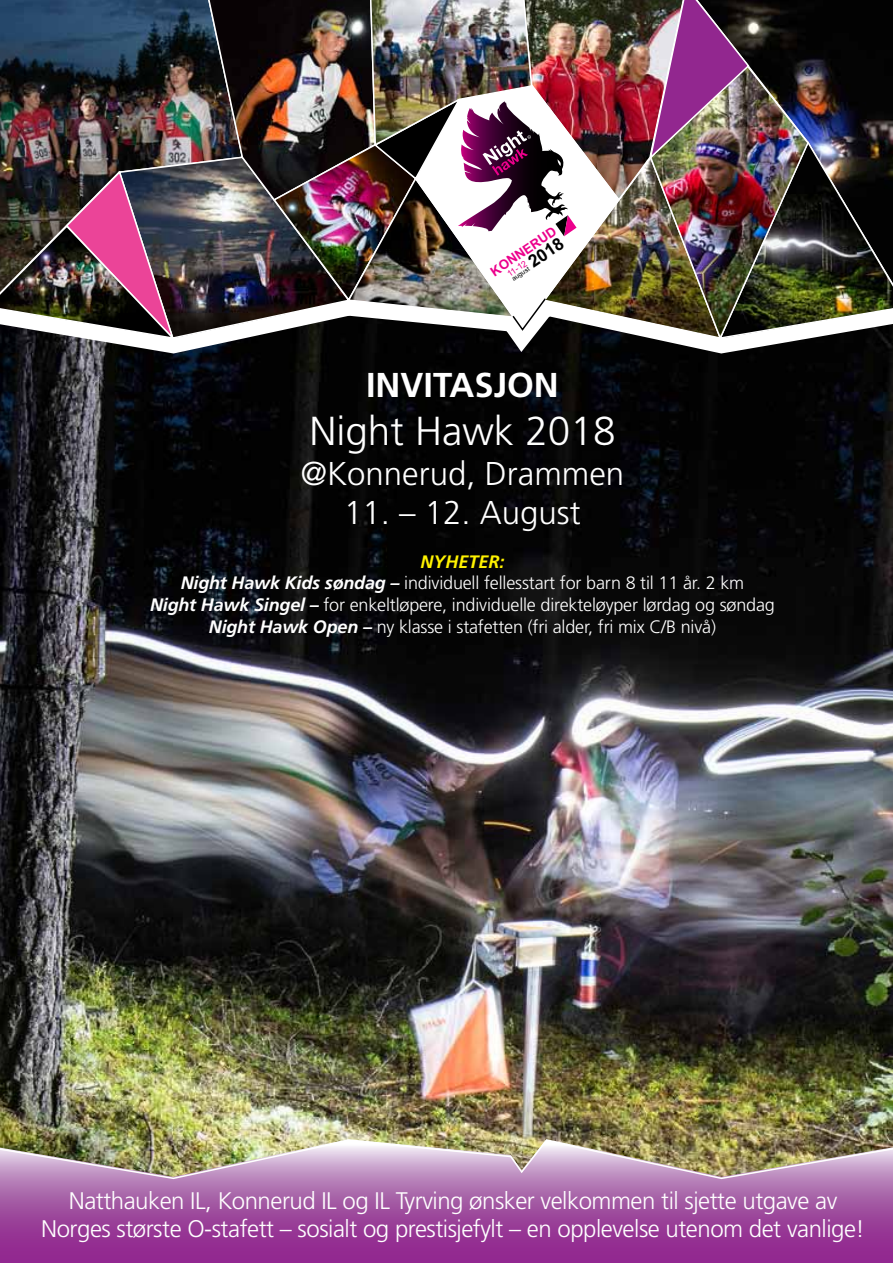
<style>
.page{position:relative;width:893px;height:1263px;background:#fff}
.page>*{position:absolute;margin:0;border:0;box-sizing:border-box;transform-origin:0 0}
.t1{font:300 40.5px "Frutiger LT Std";color:#fff}
.t2{font:700 34.5px "Frutiger LT Std";color:#fff}
.t3{font:300 33px "Frutiger LT Std";color:#fff}
.t4{font:300 24px/28.8px "Frutiger LT Std";letter-spacing:-.02em;color:#fff;text-align:center}
.t5{font:300 18px/21.6px "Frutiger LT Std";letter-spacing:-.01em;color:#fff;text-align:center}
.t6{font:700 17.4px "Arial";color:#000}
.t7{font:700 13.2px "Arial";color:#ec008c}
.t8{font:8.7px "Arial";color:#ec008c}
.t9{font:6.6px "Arial";color:#000}
.s1{font-weight:700;font-style:italic;color:#fff200}
.s2{font-weight:700;font-style:italic}
</style>
<div class="page">
<img style="left:0;top:365px;width:893px;height:774px">
<svg style="left:0;top:1180px;width:893px;height:83px;background:#9d479c"></svg>
<svg style="left:0;top:344px;width:893px;height:21px;background:#151617"></svg>
<img style="left:0;top:1139px;width:893px;height:41px">
<img style="left:0;top:0;width:893px;height:344px">
<p class="t7" style="left:487px;top:265px;width:78px;rotate:-34deg">KONNERUD</p>
<p class="t6" style="left:523px;top:253px;width:40px;rotate:-34deg">2018</p>
<p class="t8" style="left:505px;top:269px;width:23px;rotate:-34deg">11-12</p>
<p class="t9" style="left:510px;top:276px;width:21px;rotate:-34deg">august</p>
<h2 class="t2" style="left:366px;top:364px;width:194px">INVITASJON</h2>
<h1 class="t1" style="left:309px;top:408px;width:308px">Night Hawk 2018</h1>
<h3 class="t3" style="left:301px;top:455px;width:325px">@Konnerud, Drammen</h3>
<h3 class="t3" style="left:344px;top:494px;width:238px">11. – 12. August</h3>
<p class="t5" style="left:150px;top:551px;width:626px"><span class="s1">NYHETER:<br></span><span class="s2">Night Hawk Kids søndag –</span> individuell fellesstart for barn 8 til 11 år. 2 km<br><span class="s2">Night Hawk Singel –</span> for enkeltløpere, individuelle direkteløyper lørdag og søndag <span class="s2">Night Hawk Open –</span> ny klasse i stafetten (fri alder, fri mix C/B nivå)</p>
<h3 class="t4" style="left:41px;top:1186px;width:825px">Natthauken IL, Konnerud IL og IL Tyrving ønsker velkommen til sjette utgave av<br>Norges største O-stafett – sosialt og prestisjefylt – en opplevelse utenom det vanlige!</h3>
</div>
